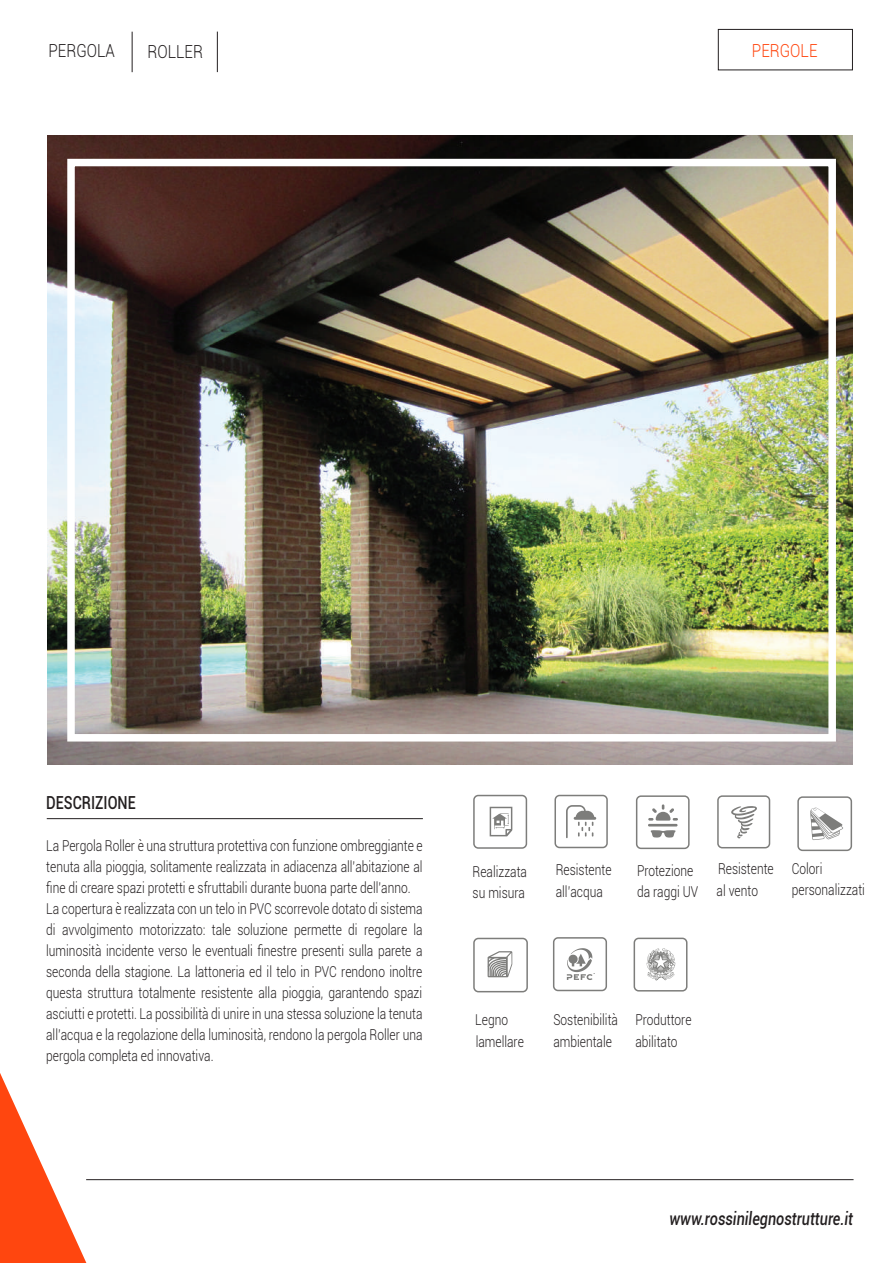
<style>
.page{position:relative;width:893px;height:1263px;background:#fff}
.page>*{position:absolute;margin:0;border:0;box-sizing:border-box;transform-origin:0 0}
.t1{font:italic 500 18px "Roboto";color:#231f20;scale:.8 1}
.t2{font:300 18px "Roboto";color:#231f20;scale:.85 1}
.t3{font:500 18px "Roboto";color:#231f20;scale:.8 1}
.t4{font:300 18px "Roboto";color:#ff460f;scale:.85 1}
.t5{font:300 15px/21px "Roboto";color:#231f20;scale:.8 1}
</style>
<div class="page">
<svg style="left:0;top:1073px;width:86px;height:190px"></svg>
<img style="left:47px;top:135px;width:805px;height:629px">
<hr style="left:86px;top:1179px;width:767px;height:1px;background:#231f20">
<hr style="left:47px;top:818px;width:376px;height:1px;background:#231f20">
<div style="left:67px;top:159px;width:769px;height:582px;border:8px solid #fff"></div>
<hr style="left:132px;top:32px;width:1px;height:40px;background:#231f20">
<div style="left:718px;top:29px;width:135px;height:41px;border:1px solid #231f20"></div>
<hr style="left:217px;top:32px;width:1px;height:40px;background:#231f20">
<div style="left:554px;top:795px;width:54px;height:53px;border:2px solid #7d7d7b;border-radius:4px"></div>
<svg style="left:566px;top:805px;width:30px;height:33px"></svg>
<div style="left:636px;top:795px;width:54px;height:54px;border:2px solid #7d7d7b;border-radius:4px"></div>
<hr style="left:648px;top:824px;width:30px;height:2px;background:#7d7d7b">
<svg style="left:648px;top:804px;width:30px;height:16px"></svg>
<svg style="left:651px;top:830px;width:24px;height:7px"></svg>
<svg style="left:490px;top:807px;width:22px;height:29px"></svg>
<div style="left:473px;top:795px;width:54px;height:54px;border:2px solid #7d7d7b;border-radius:4px"></div>
<svg style="left:810px;top:808px;width:33px;height:32px"></svg>
<div style="left:797px;top:796px;width:55px;height:55px;border:2px solid #7d7d7b;border-radius:4px"></div>
<div style="left:717px;top:795px;width:53px;height:53px;border:2px solid #7d7d7b;border-radius:4px"></div>
<svg style="left:731px;top:806px;width:26px;height:33px"></svg>
<div style="left:473px;top:938px;width:55px;height:54px;border:2px solid #7d7d7b;border-radius:4px"></div>
<svg style="left:487px;top:951px;width:25px;height:26px"></svg>
<div style="left:553px;top:937px;width:54px;height:54px;border:2px solid #7d7d7b;border-radius:4px"></div>
<svg style="left:567px;top:948px;width:28px;height:32px"></svg>
<div style="left:634px;top:938px;width:53px;height:53px;border:2px solid #7d7d7b;border-radius:4px"></div>
<svg style="left:647px;top:948px;width:28px;height:33px"></svg>
<p class="t2" style="left:48px;top:38px;width:80px">PERGOLA</p>
<p class="t2" style="left:147px;top:40px;width:67px">ROLLER</p>
<p class="t4" style="left:752px;top:38px;width:79px">PERGOLE</p>
<p class="t3" style="left:46px;top:790px;width:113px">DESCRIZIONE</p>
<p class="t5" style="left:46px;top:835px;width:472px">La Pergola Roller è una struttura protettiva con funzione ombreggiante e tenuta alla pioggia, solitamente realizzata in adiacenza all’abitazione al fine di creare spazi protetti e sfruttabili durante buona parte dell’anno.<br>La copertura è realizzata con un telo in PVC scorrevole dotato di sistema di avvolgimento motorizzato: tale soluzione permette di regolare la luminosità incidente verso le eventuali finestre presenti sulla parete a seconda della stagione. La lattoneria ed il telo in PVC rendono inoltre questa struttura totalmente resistente alla pioggia, garantendo spazi asciutti e protetti. La possibilità di unire in una stessa soluzione la tenuta all’acqua e la regolazione della luminosità, rendono la pergola Roller una pergola completa ed innovativa.</p>
<p class="t5" style="left:473px;top:861px;width:70px">Realizzata su misura</p>
<p class="t5" style="left:637px;top:860px;width:78px">Protezione da raggi UV</p>
<p class="t5" style="left:717px;top:857px;width:73px;line-height:21.5px">Resistente al vento</p>
<p class="t5" style="left:556px;top:859px;width:71px">Resistente all’acqua</p>
<p class="t5" style="left:792px;top:857px;width:93px">Colori personalizzati</p>
<p class="t5" style="left:475px;top:1008px;width:62px;line-height:21.9px">Legno lamellare</p>
<p class="t5" style="left:553px;top:1009px;width:82px">Sostenibilità ambientale</p>
<p class="t5" style="left:635px;top:1009px;width:72px">Produttore abilitato</p>
<p class="t1" style="left:669px;top:1206px;width:231px">www.rossinilegnostrutture.it</p>
</div>
